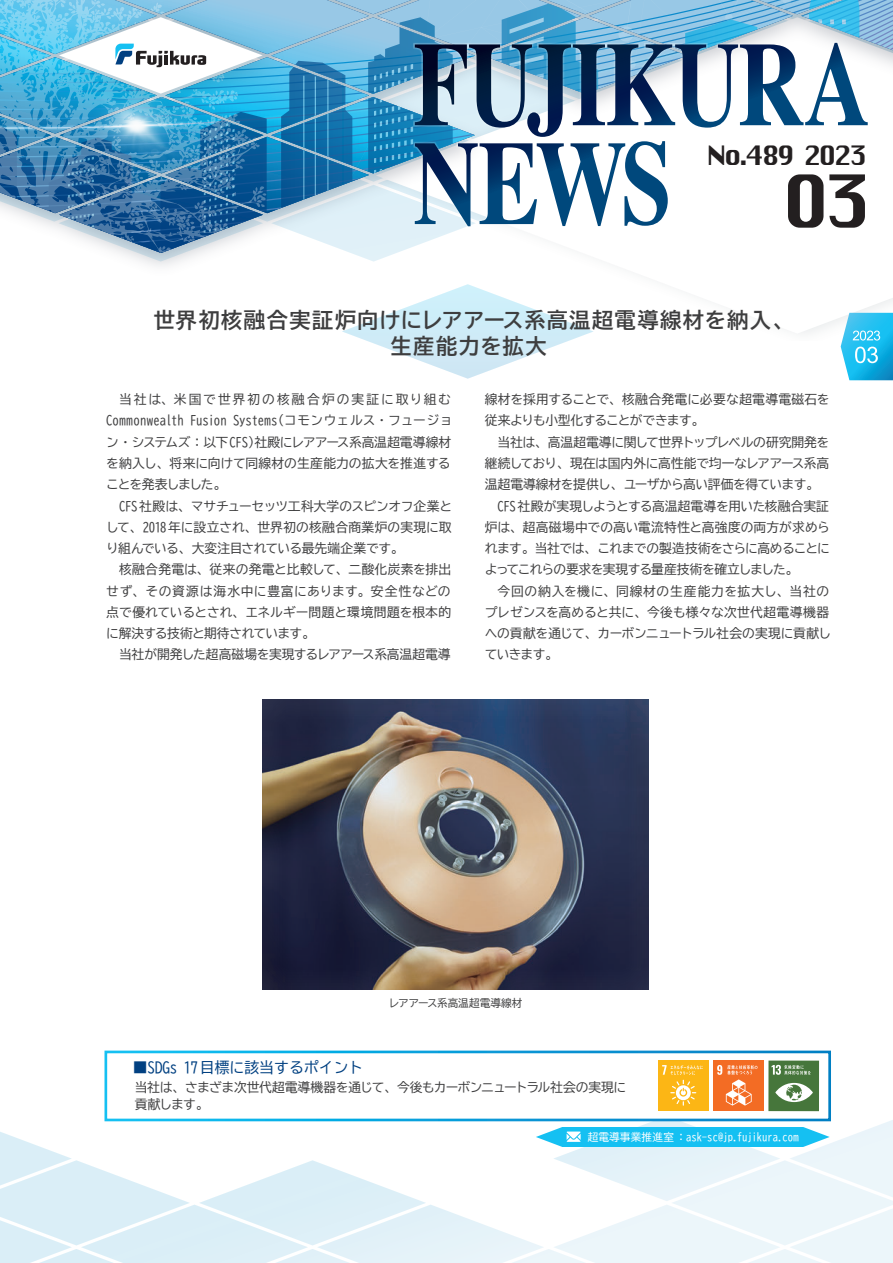
<style>
.page{position:relative;width:893px;height:1263px;background:#fff}
.page>*{position:absolute;margin:0;border:0;box-sizing:border-box;transform-origin:0 0}
.t1{font:70.95px "Silom";color:#231f20}
.t2{font:26.1px "Silom";letter-spacing:-.085em;color:#231f20}
.t3{font:21.3px/26.5px "BIZ UD Gothic Bold";letter-spacing:.055em;color:#3e3e3f;text-align:center}
.t4{font:14.85px "BIZ UD Gothic";color:#014081}
.t5{font:12.75px/21.3px "BIZ UD Gothic";letter-spacing:-.015em;color:#3e3e3f;text-align:justify}
.t6{font:12.75px/21.3px "BIZ UD Gothic";letter-spacing:.005em;color:#3e3e3f}
.t7{font:12.75px "BIZ UD Gothic";letter-spacing:-.045em;color:#3e3e3f}
.t8{font:12.75px "BIZ UD Gothic";letter-spacing:.01em;color:#3e3e3f}
.t9{font:12.75px "BIZ UD Gothic";letter-spacing:-.055em;color:#3e3e3f}
.t10{font:12.75px "BIZ UD Gothic";letter-spacing:.055em;color:#3e3e3f}
.t11{font:10.65px "BIZ UD Gothic";letter-spacing:.01em;color:#fff}
.t12{font:10.65px "BIZ UD Gothic";letter-spacing:-.01em;color:#3e3e3f}
</style>
<div class="page">
<svg style="left:266px;top:18px;width:45px;height:220px"></svg>
<svg style="left:0;top:0;width:266px;height:253px"></svg>
<img style="left:30px;top:0;width:275px;height:136px">
<svg style="left:59px;top:17px;width:204px;height:77px"></svg>
<img style="left:33px;top:22px;width:211px;height:211px">
<svg style="left:311px;top:0;width:582px;height:253px"></svg>
<svg style="left:0;top:1120px;width:893px;height:143px"></svg>
<svg style="left:342px;top:284px;width:251px;height:95px"></svg>
<svg style="left:803px;top:1127px;width:27px;height:20px"></svg>
<div style="left:562px;top:1127px;width:241px;height:20px;background:#15c0f2"></div>
<svg style="left:536px;top:1127px;width:45px;height:20px"></svg>
<div style="left:768px;top:1060px;width:51px;height:51px;background:#46763b"></div>
<svg style="left:775px;top:1083px;width:38px;height:19px"></svg>
<svg style="left:771px;top:1065px;width:40px;height:10px"></svg>
<div style="left:713px;top:1061px;width:51px;height:50px;background:#f36c24"></div>
<svg style="left:717px;top:1065px;width:40px;height:40px"></svg>
<div style="left:658px;top:1061px;width:51px;height:50px;background:#fcb615"></div>
<svg style="left:662px;top:1065px;width:41px;height:41px"></svg>
<svg style="left:841px;top:313px;width:52px;height:67px"></svg>
<img style="left:262px;top:700px;width:387px;height:289px">
<h2 class="t2" style="left:707px;top:140px;width:162px">No.489 2O23</h2>
<h1 class="t1" style="left:782px;top:162px;width:90px">O3</h1>
<h3 class="t3" style="left:154px;top:306px;width:642px">世界初核融合実証炉向けにレアアース系高温超電導線材を納入、生産能力を拡大</h3>
<p class="t6" style="left:106px;top:389px;width:348px;text-indent:13px">当社は、米国で世界初の核融合炉の実証に取り組む<br>Commonwealth Fusion Systems（コモンウェルス・フュージョン・システムズ：以下 CFS）社殿にレアアース系高温超電導線材を納入し、将来に向けて同線材の生産能力の拡大を推進することを発表しました。</p>
<p class="t5" style="left:106px;top:495px;width:347px;text-indent:13px">CFS社殿は、マサチューセッツ工科大学のスピンオフ企業として、2018年に設立され、世界初の核融合商業炉の実現に取り組んでいる、大変注目されている最先端企業です。</p>
<p class="t5" style="left:106px;top:559px;width:346px;text-indent:13px">核融合発電は、従来の発電と比較して、二酸化炭素を排出せず、その資源は海水中に豊富にあります。安全性などの点で優れているとされ、エネルギー問題と環境問題を根本的に解決する技術と期待されています。</p>
<p class="t5" style="left:119px;top:644px;width:333px">当社が開発した超高磁場を実現するレアアース系高温超電導</p>
<p class="t5" style="left:485px;top:389px;width:346px">線材を採用することで、核融合発電に必要な超電導電磁石を従来よりも小型化することができます。</p>
<p class="t5" style="left:497px;top:431px;width:333px">当社は、高温超電導に関して世界トップレベルの研究開発を</p>
<p class="t5" style="left:485px;top:452px;width:346px">継続しており、現在は国内外に高性能で均一なレアアース系高</p>
<p class="t5" style="left:485px;top:474px;width:336px">温超電導線材を提供し、ユーザから高い評価を得ています。</p>
<p class="t5" style="left:497px;top:495px;width:333px">CFS社殿が実現しようとする高温超電導を用いた核融合実証</p>
<p class="t8" style="left:485px;top:521px;width:347px">炉は、超高磁場中での高い電流特性と高強度の両方が求めら</p>
<p class="t7" style="left:485px;top:542px;width:347px">れます。当社では、これまでの製造技術をさらに高めることに</p>
<p class="t9" style="left:485px;top:563px;width:315px">よってこれらの要求を実現する量産技術を確立しました。</p>
<p class="t10" style="left:497px;top:584px;width:333px">今回の納入を機に、同線材の生産能力を拡大し、当社の</p>
<p class="t6" style="left:485px;top:601px;width:346px">プレゼンスを高めると共に、今後も様々な次世代超電導機器</p>
<p class="t5" style="left:485px;top:623px;width:348px">への貢献を通じて、カーボンニュートラル社会の実現に貢献し</p>
<p class="t5" style="left:485px;top:644px;width:75px">ていきます。</p>
<p class="t4" style="left:133px;top:1060px;width:232px">■SDGs 17目標に該当するポイント</p>
<p class="t12" style="left:389px;top:998px;width:135px">レアアース系高温超電導線材</p>
<p class="t5" style="left:135px;top:1079px;width:493px;line-height:16.6px">当社は、さまざま次世代超電導機器を通じて、今後もカーボンニュートラル社会の実現に貢献します。</p>
<p class="t11" style="left:588px;top:1132px;width:213px">超電導事業推進室 : ask-sc@jp.fujikura.com</p>
</div>
